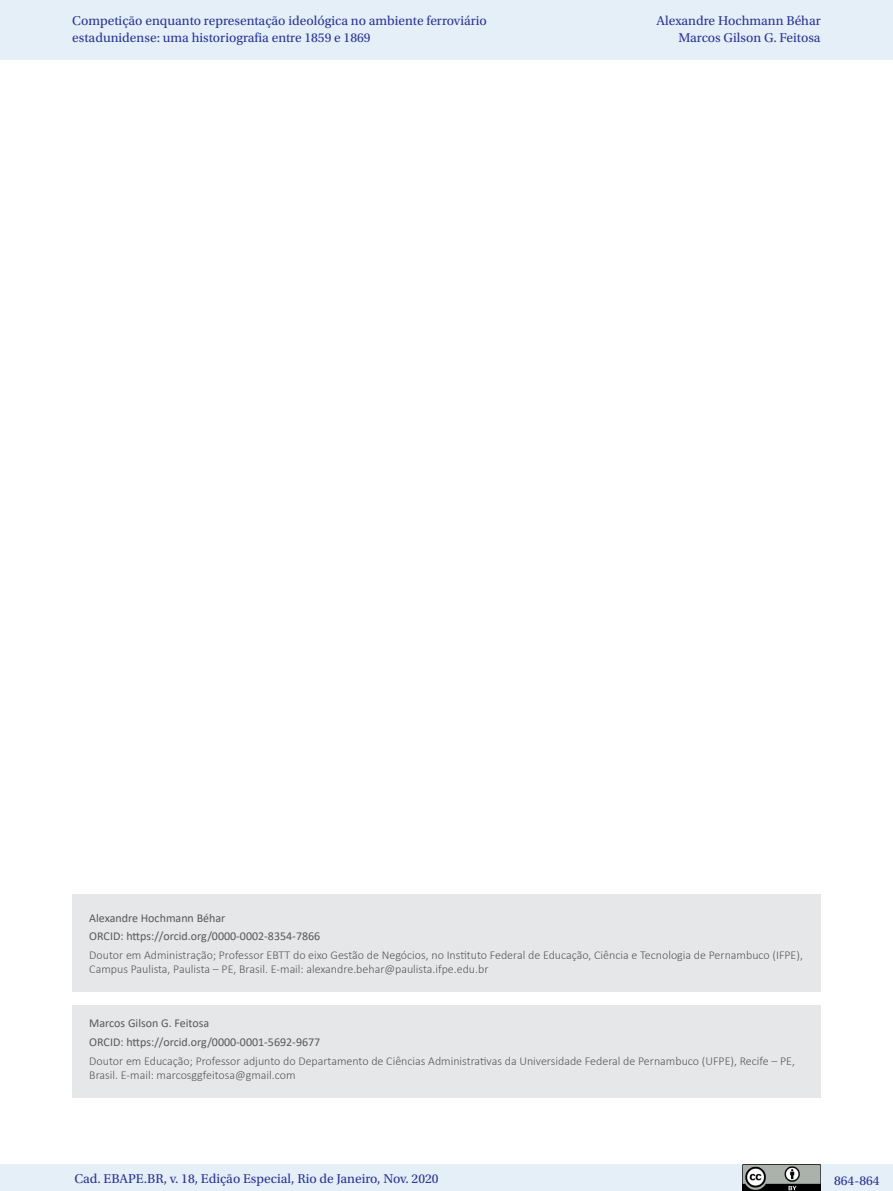
<style>
.page{position:relative;width:893px;height:1191px;background:#fff}
.page>*{position:absolute;margin:0;border:0;box-sizing:border-box;transform-origin:0 0}
.t1{font:13.5px/16.5px "Utopia Std";color:#2b3393}
._06_3_nota_de_fim_au{font:300 12px/14.4px "Calibri";color:#57585a}
._06_3_nota_de_fim_au-2{font:12px "Calibri";color:#57585a}
</style>
<div class="page">
<div style="left:0;top:1164px;width:893px;height:27px;background:#e4eff8"></div>
<img style="left:743px;top:1164px;width:78px;height:27px">
<div style="left:0;top:0;width:893px;height:60px;background:#e4eff8"></div>
<div style="left:72px;top:894px;width:749px;height:203px;background:#e6e7e9"></div>
<div style="left:72px;top:992px;width:752px;height:13px;background:#fff"></div>
<p class="t1" style="left:72px;top:13px;width:416px">Competição enquanto representação ideológica no ambiente ferroviário estadunidense: uma historiografia entre 1859 e 1869</p>
<p class="t1" style="left:656px;top:13px;width:166px;text-align:right">Alexandre Hochmann Béhar<br>Marcos Gilson G. Feitosa</p>
<p class="_06_3_nota_de_fim_au-2" style="left:89px;top:909px;width:138px">Alexandre Hochmann Béhar</p>
<p class="_06_3_nota_de_fim_au-2" style="left:89px;top:928px;width:233px">ORCID: https://orcid.org/0000-0002-8354-7866</p>
<p class="_06_3_nota_de_fim_au" style="left:89px;top:947px;width:715px">Doutor em Administração; Professor EBTT do eixo Gestão de Negócios, no Instituto Federal de Educação, Ciência e Tecnologia de Pernambuco (IFPE),<br>Campus Paulista, Paulista – PE, Brasil. E-mail: alexandre.behar@paulista.ifpe.edu.br</p>
<p class="_06_3_nota_de_fim_au-2" style="left:89px;top:1015px;width:121px">Marcos Gilson G. Feitosa</p>
<p class="_06_3_nota_de_fim_au-2" style="left:89px;top:1033px;width:233px">ORCID: https://orcid.org/0000-0001-5692-9677</p>
<p class="_06_3_nota_de_fim_au" style="left:89px;top:1053px;width:707px">Doutor em Educação; Professor adjunto do Departamento de Ciências Administrativas da Universidade Federal de Pernambuco (UFPE), Recife – PE,<br>Brasil. E-mail: marcosggfeitosa@gmail.com</p>
<p class="t1" style="left:74px;top:1170px;width:366px">Cad. EBAPE.BR, v. 18, Edição Especial, Rio de Janeiro, Nov. 2020</p>
<p class="t1" style="left:834px;top:1172px;width:47px">864-864</p>
</div>
